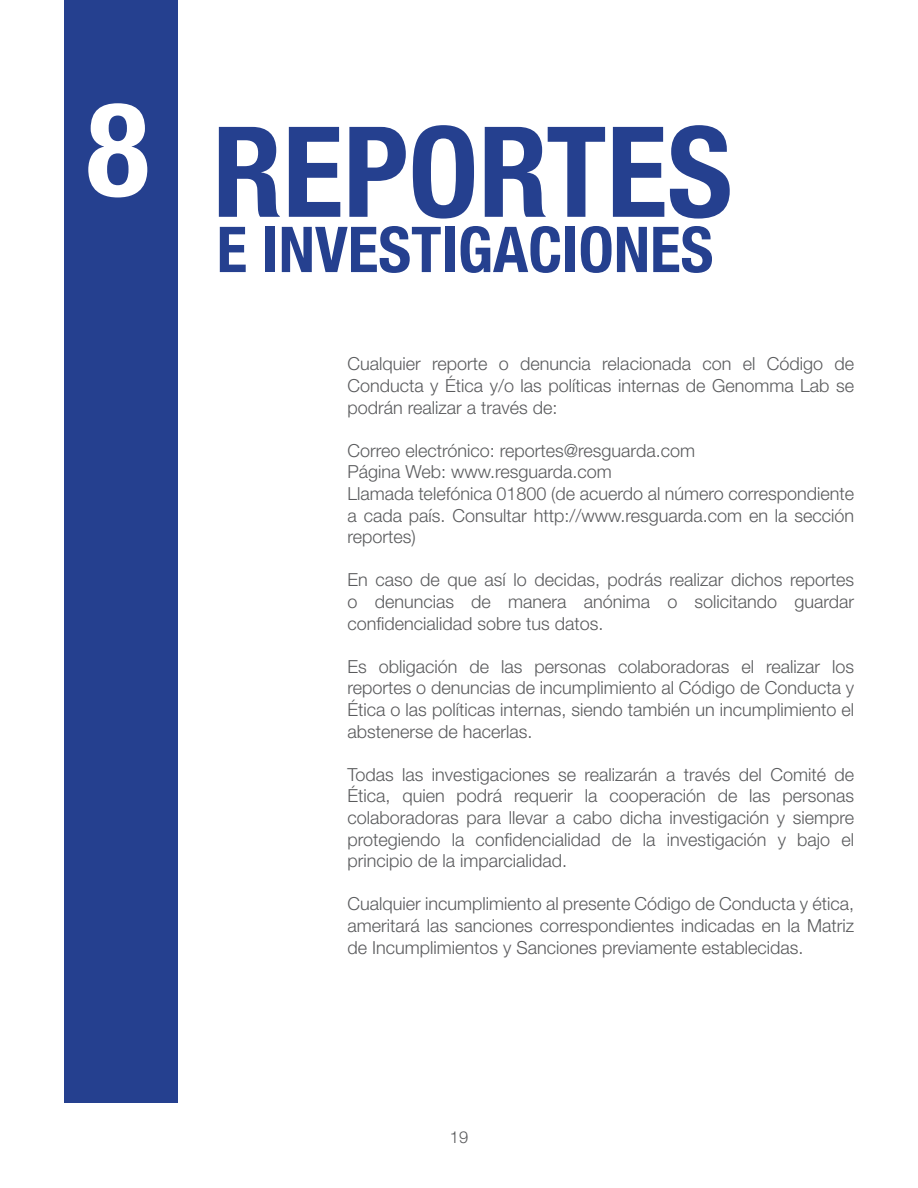
<style>
.page{position:relative;width:918px;height:1188px;background:#fff}
.page>*{position:absolute;margin:0;border:0;box-sizing:border-box;transform-origin:0 0}
.t1{font:700 condensed 125.85px "Helvetica Neue LT Std";color:#25408f}
.t2{font:700 condensed 63.3px "Helvetica Neue LT Std";color:#25408f}
.t3{font:300 18px/21.6px "Helvetica Neue LT Std";color:#5a5b5d;text-align:justify}
.t4{font:300 16.5px "Helvetica Neue LT Std";color:#5a5b5d}
</style>
<div class="page">
<div style="left:65px;top:0;width:113px;height:1103px;background:#25408f"></div>
<h1 class="t1" style="left:86px;top:96px;width:648px"><sup>8</sup> REPORTES</h1>
<h2 class="t2" style="left:217px;top:211px;width:498px">E INVESTIGACIONES</h2>
<p class="t3" style="left:347px;top:353px;width:508px">Cualquier reporte o denuncia relacionada con el Código de Conducta y Ética y/o las políticas internas de Genomma Lab se podrán realizar a través de:</p>
<p class="t3" style="left:347px;top:439px;width:508px;text-align:left">Correo electrónico: reportes@resguarda.com<br>Página Web: www.resguarda.com<br>Llamada telefónica 01800 (de acuerdo al número correspondiente a cada país. Consultar http://www.resguarda.com en la sección reportes)</p>
<p class="t3" style="left:347px;top:569px;width:508px">En caso de que así lo decidas, podrás realizar dichos reportes o denuncias de manera anónima o solicitando guardar confidencialidad sobre tus datos.</p>
<p class="t3" style="left:347px;top:655px;width:508px">Es obligación de las personas colaboradoras el realizar los reportes o denuncias de incumplimiento al Código de Conducta y Ética o las políticas internas, siendo también un incumplimiento el abstenerse de hacerlas.</p>
<p class="t3" style="left:347px;top:763px;width:508px">Todas las investigaciones se realizarán a través del Comité de Ética, quien podrá requerir la cooperación de las personas colaboradoras para llevar a cabo dicha investigación y siempre protegiendo la confidencialidad de la investigación y bajo el principio de la imparcialidad.</p>
<p class="t3" style="left:347px;top:893px;width:508px">Cualquier incumplimiento al presente Código de Conducta y ética, ameritará las sanciones correspondientes indicadas en la Matriz de Incumplimientos y Sanciones previamente establecidas.</p>
<p class="t4" style="left:450px;top:1127px;width:20px">19</p>
</div>
